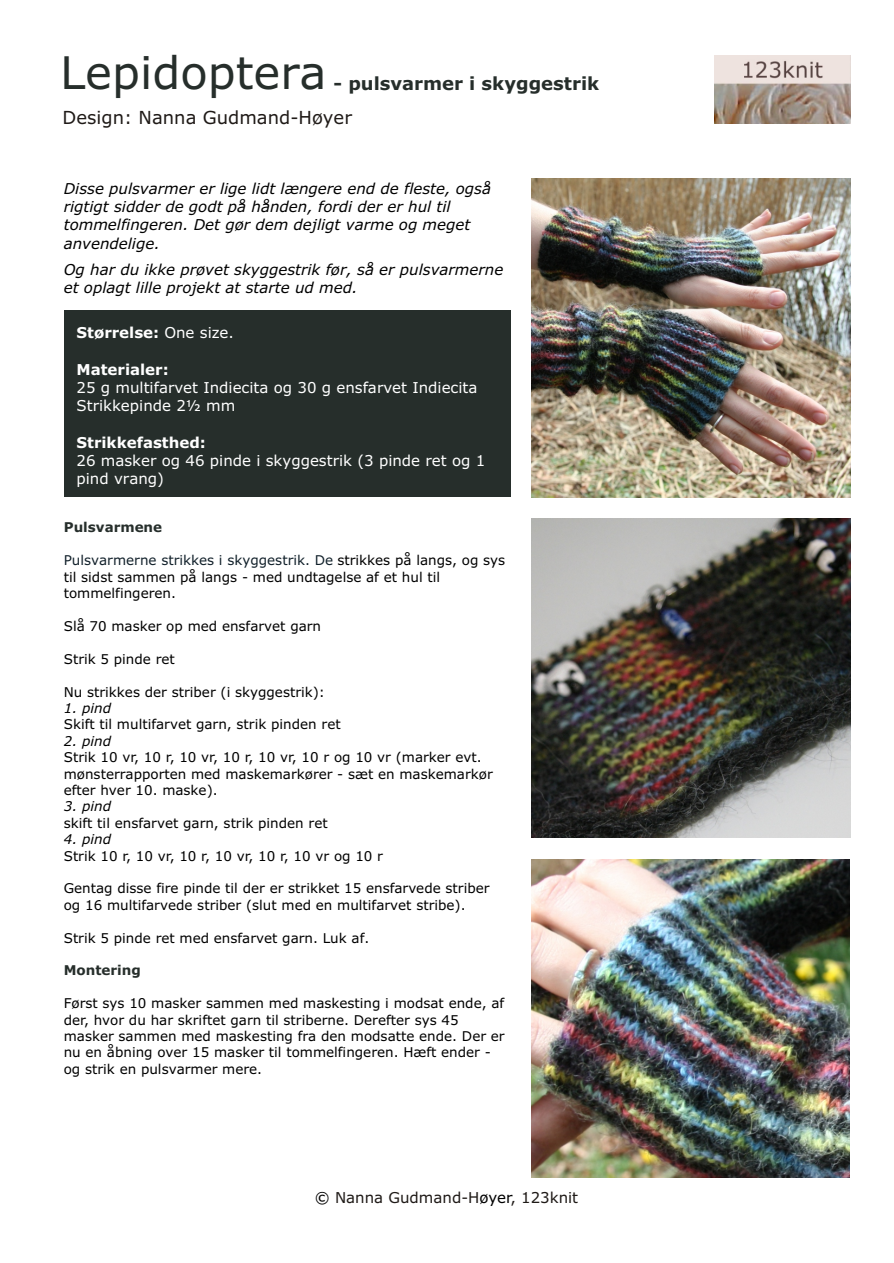
<style>
.page{position:relative;width:894px;height:1263px;background:#fff}
.page>*{position:absolute;margin:0;border:0;box-sizing:border-box;transform-origin:0 0}
.t1{font:45px "Verdana";color:#262e2b}
.t2{font:18px "Verdana";color:#1f1a17}
.t3{font:700 18px "Verdana";color:#262e2b}
.t4{font:italic 15px/18.3px "Verdana";color:#000}
.t5{font:15px/18.3px "Verdana";color:#fff}
.t6{font:700 15px "Verdana";color:#fff}
.t7{font:15px "Verdana";color:#1f1a17}
.t8{font:15px "Verdana";color:#000}
.t9{font:13.5px/16.4px "Verdana";color:#000}
.t10{font:italic 13.5px "Verdana";color:#000}
.t11{font:700 13.5px "Verdana";color:#262e2b}
.s1{font-weight:400}
.s2{color:#12212b}
.s3{color:#000}
</style>
<div class="page">
<img style="left:714px;top:55px;width:136px;height:68px">
<div style="left:64px;top:311px;width:446px;height:186px;background:#262e2b"></div>
<img style="left:531px;top:859px;width:319px;height:318px">
<img style="left:531px;top:179px;width:319px;height:319px">
<img style="left:531px;top:519px;width:320px;height:319px">
<h1 class="t1" style="left:60px;top:55px;width:268px">Lepidoptera</h1>
<h2 class="t2" style="left:63px;top:110px;width:291px">Design: Nanna Gudmand-Høyer</h2>
<h2 class="t3" style="left:334px;top:76px;width:267px">- pulsvarmer i skyggestrik</h2>
<p class="t4" style="left:64px;top:180px;width:429px">Disse pulsvarmer er lige lidt længere end de fleste, også rigtigt sidder de godt på hånden, fordi der er hul til tommelfingeren. Det gør dem dejligt varme og meget anvendelige.</p>
<p class="t4" style="left:64px;top:262px;width:441px">Og har du ikke prøvet skyggestrik før, så er pulsvarmerne et oplagt lille projekt at starte ud med.</p>
<p class="t6" style="left:77px;top:327px;width:159px">Størrelse: <span class="s1">One size.</span></p>
<p class="t6" style="left:77px;top:363px;width:94px">Materialer:</p>
<p class="t5" style="left:77px;top:380px;width:402px">25 g multifarvet Indiecita og 30 g ensfarvet Indiecita<br>Strikkepinde 2½ mm</p>
<p class="t6" style="left:77px;top:436px;width:131px">Strikkefasthed:</p>
<p class="t5" style="left:77px;top:453px;width:410px">26 masker og 46 pinde i skyggestrik (3 pinde ret og 1 pind vrang)</p>
<p class="t11" style="left:64px;top:522px;width:100px">Pulsvarmene</p>
<p class="t9" style="left:64px;top:553px;width:443px"><span class="s2">Pulsvarmerne strikkes i skyggestrik. De</span> strikkes på langs, og sys til sidst sammen på langs - med undtagelse af et hul til tommelfingeren.</p>
<p class="t9" style="left:64px;top:619px;width:259px">Slå 70 masker op med ensfarvet garn</p>
<p class="t9" style="left:64px;top:652px;width:113px">Strik 5 pinde ret</p>
<p class="t9" style="left:64px;top:685px;width:263px">Nu strikkes der striber (i skyggestrik):</p>
<p class="t10" style="left:64px;top:703px;width:49px">1. pind</p>
<p class="t9" style="left:64px;top:717px;width:278px">Skift til multifarvet garn, strik pinden ret</p>
<p class="t10" style="left:64px;top:735px;width:49px">2. pind</p>
<p class="t9" style="left:64px;top:750px;width:431px">Strik 10 vr, 10 r, 10 vr, 10 r, 10 vr, 10 r og 10 vr (marker evt. mønsterrapporten med maskemarkører - sæt en maskemarkør efter hver 10. maske).</p>
<p class="t10" style="left:64px;top:801px;width:49px">3. pind</p>
<p class="t9" style="left:64px;top:816px;width:265px">skift til ensfarvet garn, strik pinden ret</p>
<p class="t10" style="left:64px;top:834px;width:49px">4. pind</p>
<p class="t9" style="left:64px;top:849px;width:321px">Strik 10 r, 10 vr, 10 r, 10 vr, 10 r, 10 vr og 10 r</p>
<p class="t9" style="left:64px;top:881px;width:427px">Gentag disse fire pinde til der er strikket 15 ensfarvede striber og 16 multifarvede striber (slut med en multifarvet stribe).</p>
<p class="t9" style="left:64px;top:931px;width:307px">Strik 5 pinde ret med ensfarvet garn. Luk af.</p>
<p class="t11" style="left:64px;top:965px;width:79px">Montering</p>
<p class="t9" style="left:64px;top:996px;width:442px">Først sys 10 masker sammen med maskesting i modsat ende, af der, hvor du har skriftet garn til striberne. Derefter sys 45 masker sammen med maskesting fra den modsatte ende. Der er nu en åbning over 15 masker til tommelfingeren. Hæft ender - og strik en pulsvarmer mere.</p>
<p class="t7" style="left:315px;top:1192px;width:265px"><span class="s3">©</span> Nanna Gudmand-H <span class="s3">yer</span>, 123knit</p>
<p class="t8" style="left:479px;top:1192px;width:11px">ø</p>
</div>
